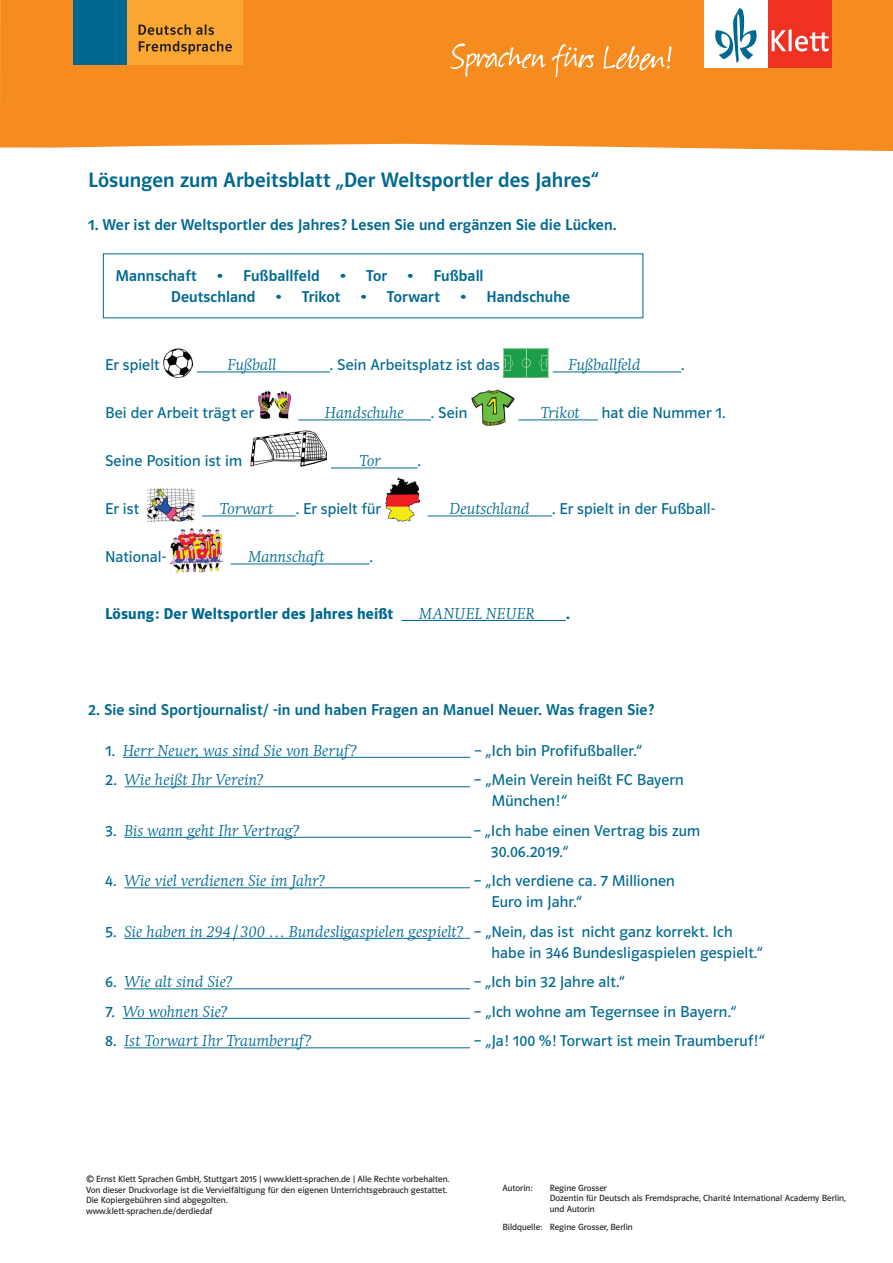
<style>
.page{position:relative;width:893px;height:1263px;background:#fff}
.page>*{position:absolute;margin:0;border:0;box-sizing:border-box;transform-origin:0 0}
.t1{font:21px "Polo ST11 K Krftg";letter-spacing:.005em;color:#006991}
.t2{font:15.75px/21px "Polo ST11 K Buch";letter-spacing:.01em;color:#006991}
.t3{font:italic 300 15.75px "Klett Swift";letter-spacing:.015em;color:#006991}
.t4{font:15.75px "Polo ST11 K Krftg";letter-spacing:.01em;color:#006991}
.t5{font:15.75px "Polo ST11 K Hfett";letter-spacing:.01em;color:#006991}
.t6{font:italic 300 15.75px "Klett Swift";letter-spacing:.045em;color:#006991}
.t7{font:9px/10.5px "Polo ST11 K Buch";color:#231f20}
.s1{font-family:"Polo ST11 K Buch";font-weight:400;font-style:normal}
.s2{font-style:inherit}
</style>
<div class="page">
<div style="left:0;top:0;width:893px;height:151px;background:#f68b1f"></div>
<div style="left:704px;top:0;width:64px;height:67px;background:#fff"></div>
<div style="left:768px;top:0;width:63px;height:67px;background:#ef3122"></div>
<svg style="left:772px;top:29px;width:57px;height:23px"></svg>
<svg style="left:715px;top:8px;width:41px;height:55px"></svg>
<svg style="left:450px;top:43px;width:222px;height:35px;background:#f79c40"></svg>
<div style="left:121px;top:0;width:121px;height:64px;background:#faa633"></div>
<div style="left:74px;top:0;width:53px;height:64px;background:#006991"></div>
<svg style="left:139px;top:24px;width:75px;height:11px"></svg>
<svg style="left:139px;top:41px;width:93px;height:13px"></svg>
<hr style="left:123px;top:757px;width:347px;height:1px;background:#006991">
<hr style="left:125px;top:786px;width:139px;height:1px;background:#006991">
<hr style="left:264px;top:786px;width:206px;height:1px;background:#006991">
<hr style="left:124px;top:837px;width:176px;height:1px;background:#006991">
<hr style="left:300px;top:837px;width:171px;height:1px;background:#006991">
<hr style="left:124px;top:887px;width:202px;height:1px;background:#006991">
<hr style="left:326px;top:887px;width:144px;height:1px;background:#006991">
<hr style="left:124px;top:938px;width:340px;height:1px;background:#006991">
<hr style="left:124px;top:988px;width:109px;height:1px;background:#006991">
<hr style="left:233px;top:988px;width:237px;height:1px;background:#006991">
<hr style="left:123px;top:1018px;width:105px;height:1px;background:#006991">
<hr style="left:228px;top:1018px;width:242px;height:1px;background:#006991">
<hr style="left:124px;top:1047px;width:188px;height:1px;background:#006991">
<hr style="left:312px;top:1047px;width:158px;height:1px;background:#006991">
<hr style="left:197px;top:372px;width:133px;height:1px;background:#006991">
<hr style="left:553px;top:372px;width:128px;height:1px;background:#006991">
<hr style="left:298px;top:420px;width:133px;height:1px;background:#006991">
<hr style="left:518px;top:420px;width:80px;height:1px;background:#006991">
<hr style="left:331px;top:468px;width:87px;height:1px;background:#006991">
<hr style="left:202px;top:516px;width:94px;height:1px;background:#006991">
<hr style="left:428px;top:516px;width:124px;height:1px;background:#006991">
<hr style="left:231px;top:564px;width:138px;height:1px;background:#006991">
<hr style="left:401px;top:620px;width:165px;height:1px;background:#006991">
<img style="left:164px;top:349px;width:28px;height:29px">
<img style="left:504px;top:349px;width:45px;height:29px">
<img style="left:258px;top:391px;width:32px;height:27px">
<img style="left:471px;top:390px;width:43px;height:36px">
<img style="left:250px;top:431px;width:77px;height:35px">
<img style="left:147px;top:489px;width:47px;height:33px">
<img style="left:385px;top:478px;width:34px;height:44px">
<img style="left:170px;top:529px;width:53px;height:44px">
<h1 class="t1" style="left:88px;top:169px;width:512px">Lösungen zum Arbeitsblatt „Der Weltsportler des Jahres“</h1>
<p class="t4" style="left:88px;top:216px;width:530px">1. Wer ist der Weltsportler des Jahres? Lesen Sie und ergänzen Sie die Lücken.</p>
<p class="t4" style="left:115px;top:268px;width:83px">Mannschaft</p>
<p class="t4" style="left:217px;top:268px;width:104px">• Fußballfeld</p>
<p class="t4" style="left:340px;top:268px;width:49px">• Tor</p>
<p class="t4" style="left:407px;top:268px;width:78px">• Fußball</p>
<p class="t4" style="left:171px;top:289px;width:86px">Deutschland</p>
<p class="t4" style="left:276px;top:289px;width:66px">• Trikot</p>
<p class="t4" style="left:360px;top:289px;width:81px">• Torwart</p>
<p class="t4" style="left:460px;top:289px;width:112px">• Handschuhe</p>
<p class="t2" style="left:105px;top:355px;width:56px">Er spielt</p>
<p class="t3" style="left:228px;top:356px;width:50px">Fußball</p>
<p class="t2" style="left:330px;top:355px;width:171px">. Sein Arbeitsplatz ist das</p>
<p class="t3" style="left:569px;top:356px;width:73px">Fußballfeld</p>
<p class="t2" style="left:681px;top:355px;width:5px">.</p>
<p class="t2" style="left:105px;top:403px;width:151px">Bei der Arbeit trägt er</p>
<p class="t3" style="left:325px;top:404px;width:80px">Handschuhe</p>
<p class="t2" style="left:431px;top:403px;width:38px">. Sein</p>
<p class="t3" style="left:541px;top:404px;width:41px">Trikot</p>
<p class="t2" style="left:602px;top:403px;width:125px">hat die Nummer 1.</p>
<p class="t2" style="left:105px;top:451px;width:139px">Seine Position ist im</p>
<p class="t3" style="left:359px;top:452px;width:23px">Tor</p>
<p class="t2" style="left:418px;top:451px;width:5px">.</p>
<p class="t2" style="left:105px;top:499px;width:36px">Er ist</p>
<p class="t3" style="left:220px;top:500px;width:55px">Torwart</p>
<p class="t2" style="left:296px;top:499px;width:87px">. Er spielt für</p>
<p class="t3" style="left:450px;top:500px;width:81px">Deutschland</p>
<p class="t2" style="left:552px;top:499px;width:164px">. Er spielt in der Fußball-</p>
<p class="t2" style="left:105px;top:547px;width:63px">National-</p>
<p class="t3" style="left:248px;top:548px;width:78px">Mannschaft</p>
<p class="t2" style="left:369px;top:547px;width:5px">.</p>
<p class="t5" style="left:105px;top:605px;width:290px">Lösung: Der Weltsportler des Jahres heißt</p>
<p class="t6" style="left:419px;top:604px;width:117px">MANUEL NEUER</p>
<p class="t5" style="left:566px;top:605px;width:6px">.</p>
<p class="t4" style="left:88px;top:701px;width:568px">2. Sie sind Sportjournalist/ -in und haben Fragen an Manuel Neuer. Was fragen Sie?</p>
<p class="t3" style="left:105px;top:741px;width:254px"><span class="s1">1.</span> Herr Neuer, was sind Sie von Beruf?</p>
<p class="t2" style="left:474px;top:740px;width:169px">– „Ich bin Profifußballer.“</p>
<p class="t3" style="left:105px;top:771px;width:161px"><span class="s1">2.</span> Wie heißt Ihr Verein?</p>
<p class="t2" style="left:492px;top:770px;width:194px;text-indent:-18px">– „Mein Verein heißt FC Bayern<br>München!“</p>
<p class="t3" style="left:105px;top:821px;width:197px"><span class="s1">3.</span> Bis wann geht Ihr Vertrag?</p>
<p class="t2" style="left:491px;top:820px;width:211px;text-indent:-17px">– „Ich habe einen Vertrag bis zum<br>30.06.2019.“</p>
<p class="t3" style="left:105px;top:872px;width:222px"><span class="s1">4.</span> Wie viel verdienen Sie im Jahr?</p>
<p class="t2" style="left:491px;top:871px;width:185px;text-indent:-17px">– „Ich verdiene ca. 7 Millionen<br>Euro im Jahr.“</p>
<p class="t3" style="left:105px;top:922px;width:629px"><span class="s1">5.</span> Sie haben in 294 / 300 … Bundesligaspielen gespielt? <span class="s1">– „Nein, das ist nicht ganz korrekt. Ich</span></p>
<p class="t2" style="left:491px;top:942px;width:273px">habe in <span class="s2">346</span> Bundesligaspielen gespielt.“</p>
<p class="t3" style="left:105px;top:973px;width:130px"><span class="s1">6.</span> Wie alt sind Sie?</p>
<p class="t2" style="left:474px;top:972px;width:152px">– „Ich bin <span class="s2">32</span> Jahre alt.“</p>
<p class="t3" style="left:105px;top:1002px;width:125px"><span class="s1">7.</span> Wo wohnen Sie?</p>
<p class="t2" style="left:474px;top:1001px;width:264px">– „Ich wohne am Tegernsee in Bayern.“</p>
<p class="t3" style="left:105px;top:1032px;width:209px"><span class="s1">8.</span> Ist Torwart Ihr Traumberuf?</p>
<p class="t2" style="left:474px;top:1031px;width:292px">– „Ja! 100 %! Torwart ist mein Traumberuf!“</p>
<p class="t7" style="left:86px;top:1174px;width:365px">© Ernst Klett Sprachen GmbH, Stuttgart 2015 | www.klett-sprachen.de | Alle Rechte vorbehalten.<br>Von dieser Druckvorlage ist die Vervielfältigung für den eigenen Unterrichtsgebrauch gestattet.<br>Die Kopiergebühren sind abgegolten.<br>www.klett-sprachen.de/derdiedaf</p>
<p class="t7" style="left:502px;top:1183px;width:32px">Autorin:</p>
<p class="t7" style="left:550px;top:1183px;width:298px">Regine Grosser<br>Dozentin für Deutsch als Fremdsprache, Charité International Academy Berlin, und Autorin</p>
<p class="t7" style="left:502px;top:1222px;width:132px">Bildquelle: Regine Grosser, Berlin</p>
</div>
